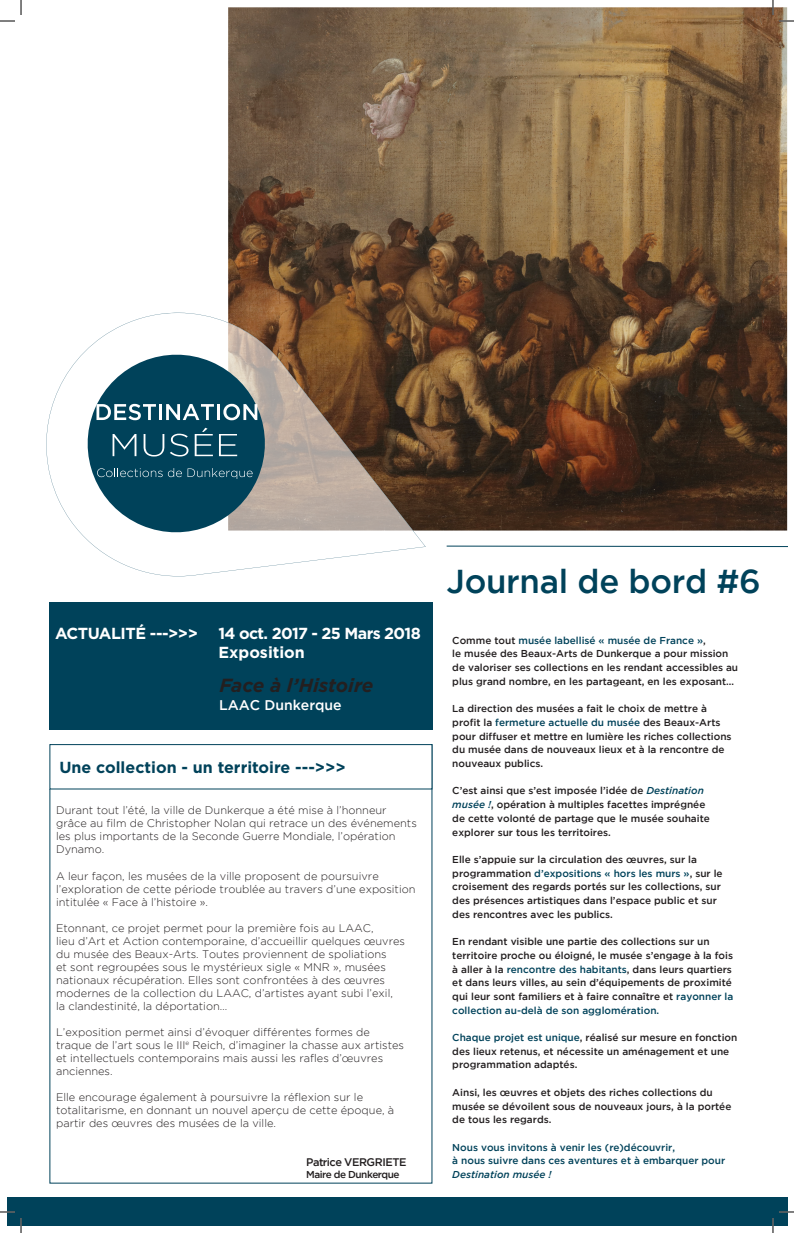
<style>
.page{position:relative;width:794px;height:1233px;background:#fff}
.page>*{position:absolute;margin:0;border:0;box-sizing:border-box;transform-origin:0 0}
.t1{font:500 33px "Gotham";letter-spacing:-.01em;color:#00425a}
.t2{font:italic 700 19px "Gotham";letter-spacing:-.005em;color:#231f20}
.t3{font:700 16px/19.2px "Gotham";letter-spacing:-.04em;color:#fff}
.t4{font:700 16px "Gotham";color:#00425a}
.t5{font:500 14px "Gotham";color:#fff}
.t6{font:300 11px/13px "Gotham";color:#231f20}
.t7{font:500 11px "Gotham";letter-spacing:-.04em;color:#231f20}
.t8{font:500 10px/13.7px "Gotham";color:#231f20}
.t9{font:500 10px/13.7px "Gotham";color:#00425a}
.t10{font:italic 500 10px "Gotham";color:#00425a}
.t11{font:500 10px "Gotham";letter-spacing:-.05em;color:#231f20}
.s1{color:#00425a}
.s2{font-style:italic;color:#00425a}
</style>
<div class="page">
<img style="left:228px;top:7px;width:558px;height:523px">
<svg style="left:46px;top:313px;width:379px;height:263px"></svg>
<img style="left:228px;top:322px;width:185px;height:208px">
<svg style="left:76px;top:343px;width:201px;height:201px;fill:#00425a"></svg>
<svg style="left:446px;top:545px;width:340px;height:2px"></svg>
<div style="left:49px;top:602px;width:383px;height:128px;background:#00425a"></div>
<div style="left:7px;top:1197px;width:779px;height:29px;background:#00425a"></div>
<div style="left:49px;top:744px;width:383px;height:45px;border:1px solid #00425a"></div>
<svg style="left:112px;top:434px;width:24px;height:22px"></svg>
<svg style="left:143px;top:434px;width:21px;height:22px"></svg>
<svg style="left:170px;top:434px;width:18px;height:22px"></svg>
<svg style="left:195px;top:428px;width:18px;height:28px"></svg>
<svg style="left:219px;top:434px;width:18px;height:22px"></svg>
<svg style="left:96px;top:404px;width:60px;height:16px"></svg>
<hr style="left:159px;top:404px;width:3px;height:16px;background:#fff">
<svg style="left:166px;top:404px;width:48px;height:16px"></svg>
<hr style="left:217px;top:404px;width:3px;height:16px;background:#fff">
<svg style="left:223px;top:404px;width:34px;height:16px"></svg>
<svg style="left:97px;top:468px;width:155px;height:11px;background:#225b70"></svg>
<svg style="left:0;top:1211px;width:15px;height:1px"></svg>
<svg style="left:779px;top:1211px;width:14px;height:1px"></svg>
<svg style="left:0;top:0;width:22px;height:22px"></svg>
<svg style="left:20px;top:1218px;width:2px;height:15px"></svg>
<svg style="left:772px;top:0;width:21px;height:22px"></svg>
<svg style="left:772px;top:1218px;width:1px;height:15px"></svg>
<h3 class="t3" style="left:55px;top:623px;width:144px">ACTUALITé ---&gt;&gt;&gt;</h3>
<h3 class="t3" style="left:218px;top:623px;width:204px">14 oct. 2017 - 25 Mars 2018<br>Exposition</h3>
<h2 class="t2" style="left:219px;top:674px;width:155px">Face à l’Histoire</h2>
<h3 class="t5" style="left:219px;top:697px;width:124px">LAAC Dunkerque</h3>
<h3 class="t4" style="left:59px;top:757px;width:288px">Une collection - un territoire ---&gt;&gt;&gt;</h3>
<p class="t6" style="left:56px;top:804px;width:362px">Durant tout l’été, la ville de Dunkerque a été mise à l’honneur grâce au film de Christopher Nolan qui retrace un des événements les plus importants de la Seconde Guerre Mondiale, l’opération Dynamo.</p>
<p class="t6" style="left:56px;top:869px;width:361px">A leur façon, les musées de la ville proposent de poursuivre l’exploration de cette période troublée au travers d’une exposition intitulée « Face à l’histoire ».</p>
<p class="t6" style="left:56px;top:921px;width:350px">Etonnant, ce projet permet pour la première fois au LAAC,<br>lieu d’Art et Action contemporaine, d’accueillir quelques œuvres du musée des Beaux-Arts. Toutes proviennent de spoliations<br>et sont regroupées sous le mystérieux sigle « MNR », musées nationaux récupération. Elles sont confrontées à des œuvres modernes de la collection du LAAC, d’artistes ayant subi l’exil,<br>la clandestinité, la déportation…</p>
<p class="t6" style="left:56px;top:1025px;width:349px">L’exposition permet ainsi d’évoquer différentes formes de traque de l’art sous le III<sup>e</sup> Reich, d’imaginer la chasse aux artistes et intellectuels contemporains mais aussi les rafles d’œuvres anciennes.</p>
<p class="t6" style="left:56px;top:1090px;width:339px">Elle encourage également à poursuivre la réflexion sur le totalitarisme, en donnant un nouvel aperçu de cette époque, à partir des œuvres des musées de la ville.</p>
<p class="t7" style="left:306px;top:1155px;width:102px">Patrice VERGRIETE</p>
<p class="t11" style="left:306px;top:1168px;width:95px">Maire de Dunkerque</p>
<h1 class="t1" style="left:446px;top:562px;width:315px">Journal de bord #6</h1>
<p class="t8" style="left:452px;top:633px;width:287px">Comme tout <span class="s1">musée labellisé « musée de France »</span>,<br>le musée des Beaux-Arts de Dunkerque a pour mission de valoriser ses collections en les rendant accessibles au plus grand nombre, en les partageant, en les exposant…</p>
<p class="t8" style="left:452px;top:701px;width:280px">La direction des musées a fait le choix de mettre à profit la <span class="s1">fermeture actuelle du musée</span> des Beaux-Arts pour diffuser et mettre en lumière les riches collections du musée dans de nouveaux lieux et à la rencontre de nouveaux publics.</p>
<p class="t8" style="left:452px;top:783px;width:259px">C’est ainsi que s’est imposée l’idée de <span class="s2">Destination musée !</span>, opération à multiples facettes imprégnée de cette volonté de partage que le musée souhaite explorer sur tous les territoires.</p>
<p class="t8" style="left:452px;top:852px;width:272px">Elle s’appuie sur la circulation des œuvres, sur la programmation <span class="s1">d’expositions « hors les murs »</span>, sur le croisement des regards portés sur les collections, sur des présences artistiques dans l’espace public et sur des rencontres avec les publics.</p>
<p class="t8" style="left:452px;top:934px;width:282px">En rendant visible une partie des collections sur un territoire proche ou éloigné, le musée s’engage à la fois à aller à la <span class="s1">rencontre des habitants</span>, dans leurs quartiers et dans leurs villes, au sein d’équipements de proximité qui leur sont familiers et à faire connaître et <span class="s1">rayonner la collection au-delà de son agglomération.</span></p>
<p class="t8" style="left:452px;top:1030px;width:286px"><span class="s1">Chaque projet est unique</span>, réalisé sur mesure en fonction des lieux retenus, et nécessite un aménagement et une programmation adaptés.</p>
<p class="t8" style="left:452px;top:1085px;width:280px">Ainsi, les œuvres et objets des riches collections du musée se dévoilent sous de nouveaux jours, à la portée de tous les regards.</p>
<p class="t9" style="left:452px;top:1140px;width:274px">Nous vous invitons à venir les (re)découvrir,<br>à nous suivre dans ces aventures et à embarquer pour</p>
<p class="t10" style="left:452px;top:1168px;width:101px">Destination musée !</p>
</div>
